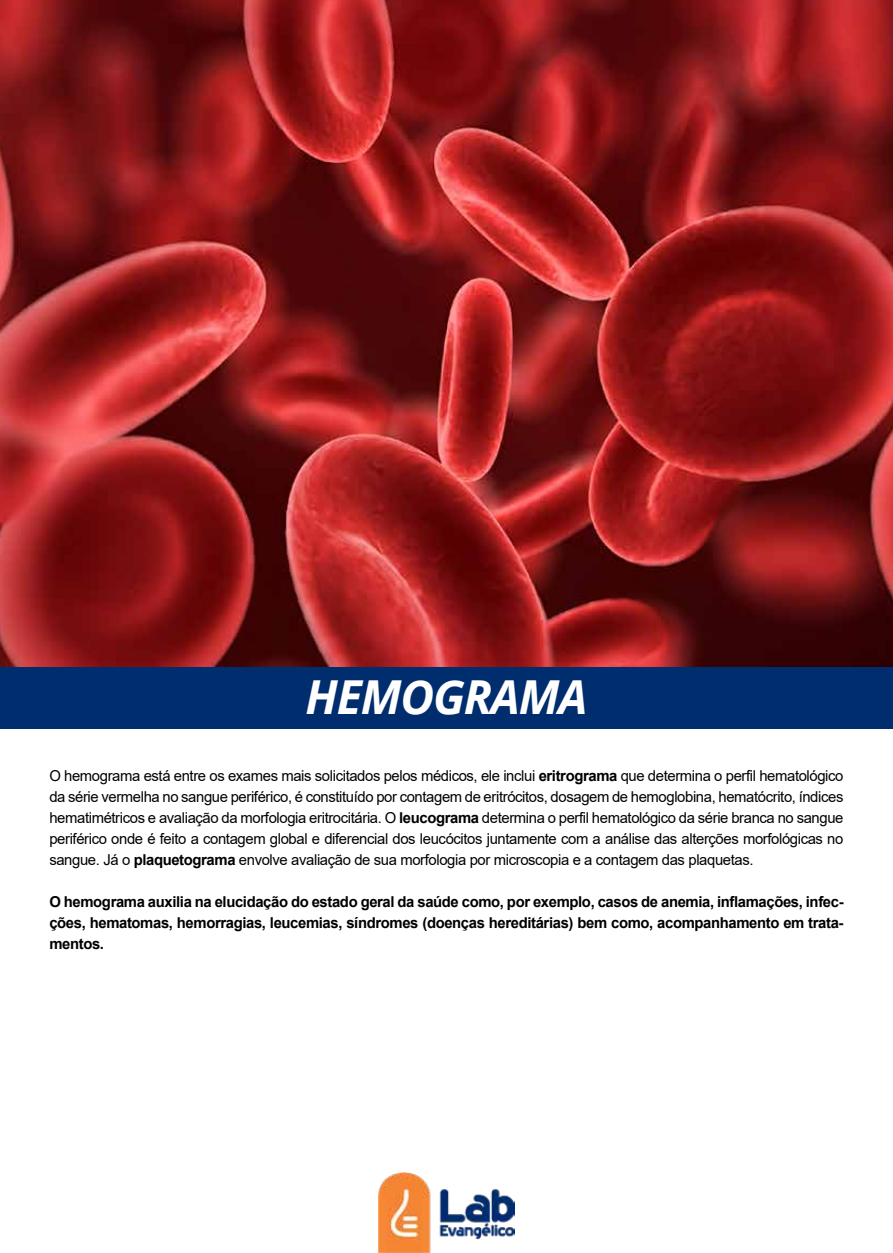
<style>
.page{position:relative;width:893px;height:1253px;background:#fff}
.page>*{position:absolute;margin:0;border:0;box-sizing:border-box;transform-origin:0 0}
.t1{font:italic 700 46.8px "Open Sans";letter-spacing:-.025em;color:#fff}
.t2{font:15px/21px "Arial";letter-spacing:-.025em;color:#000;text-align:justify}
.t3{font:700 15px/21px "Arial";letter-spacing:-.025em;color:#000;text-align:justify}
.s1{font-weight:700}
</style>
<div class="page">
<div style="left:0;top:666px;width:893px;height:62px;background:#002d6e"></div>
<img style="left:379px;top:1172px;width:135px;height:80px">
<img style="left:0;top:0;width:893px;height:666px">
<h1 class="t1" style="left:306px;top:664px;width:283px">HEMOGRAMA</h1>
<p class="t2" style="left:49px;top:765px;width:796px">O hemograma está entre os exames mais solicitados pelos médicos, ele inclui <span class="s1">eritrograma</span> que determina o perfil hematológico da série vermelha no sangue periférico, é constituído por contagem de eritrócitos, dosagem de hemoglobina, hematócrito, índices hematimétricos e avaliação da morfologia eritrocitária. O <span class="s1">leucograma</span> determina o perfil hematológico da série branca no sangue periférico onde é feito a contagem global e diferencial dos leucócitos juntamente com a análise das alterções morfológicas no sangue. Já o <span class="s1">plaquetograma</span> envolve avaliação de sua morfologia por microscopia e a contagem das plaquetas.</p>
<p class="t3" style="left:49px;top:891px;width:796px">O hemograma auxilia na elucidação do estado geral da saúde como, por exemplo, casos de anemia, inflamações, infec&shy;ções, hematomas, hemorragias, leucemias, síndromes (doenças hereditárias) bem como, acompanhamento em trata&shy;mentos.</p>
</div>
